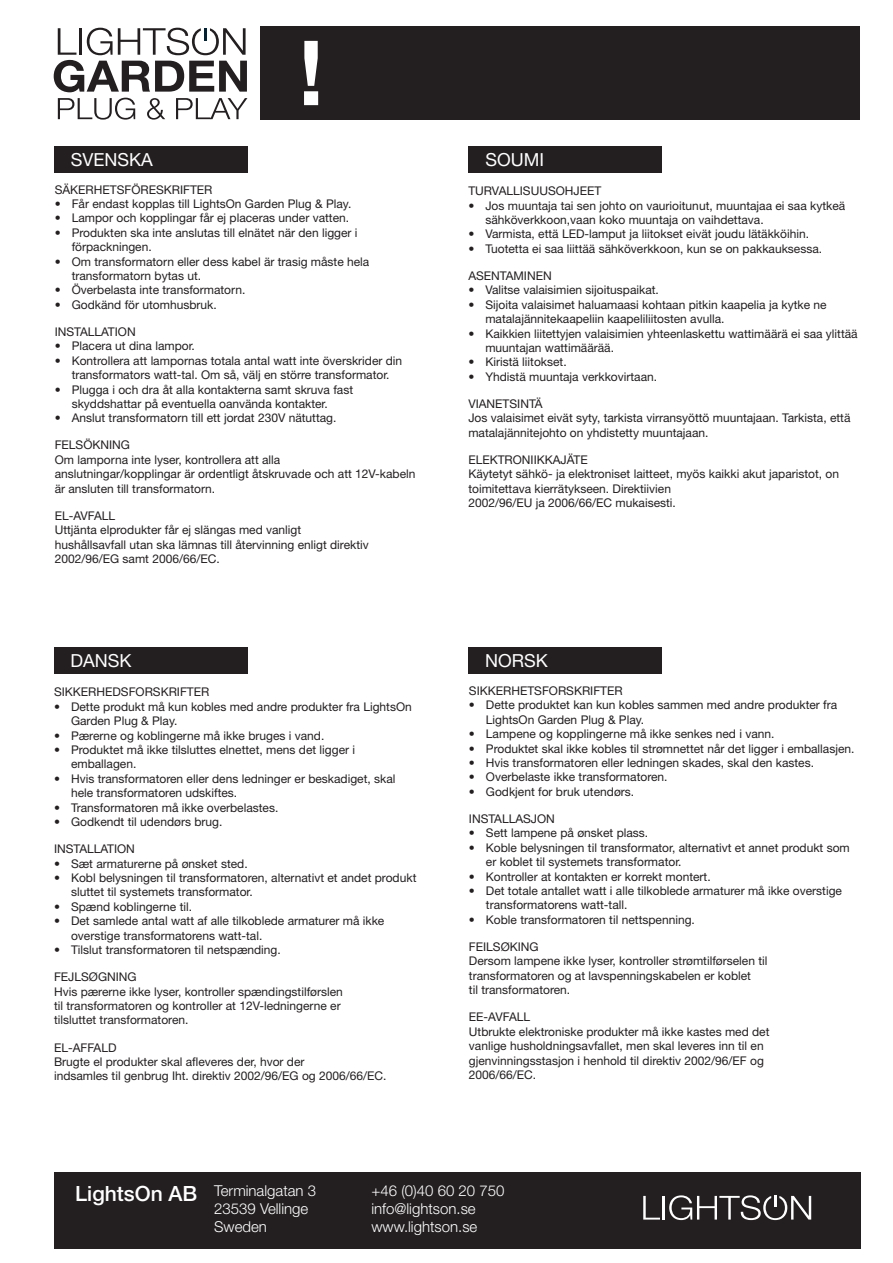
<style>
.page{position:relative;width:893px;height:1263px;background:#fff}
.page>*{position:absolute;margin:0;border:0;box-sizing:border-box;transform-origin:0 0}
.t1{font:700 90px "Helvetica Neue LT Std";color:#fff}
.t2{font:18px "Helvetica Neue LT Std";color:#fff}
.t3{font:300 15px/18px "Helvetica Neue LT Std";color:#fff}
.t4{font:12px/14.4px "Helvetica Neue LT Std";color:#231f20}
.s1{font-weight:500;font-size:21px}
</style>
<div class="page">
<div style="left:468px;top:146px;width:193px;height:27px;background:#231f20"></div>
<div style="left:54px;top:648px;width:194px;height:26px;background:#231f20"></div>
<div style="left:261px;top:26px;width:599px;height:94px;background:#231f20"></div>
<div style="left:54px;top:146px;width:193px;height:27px;background:#231f20"></div>
<div style="left:468px;top:648px;width:194px;height:26px;background:#231f20"></div>
<div style="left:54px;top:1172px;width:806px;height:77px;background:#231f20"></div>
<svg style="left:643px;top:1196px;width:17px;height:23px"></svg>
<hr style="left:663px;top:1196px;width:2px;height:23px;background:#fff">
<svg style="left:669px;top:1195px;width:142px;height:25px"></svg>
<svg style="left:58px;top:98px;width:189px;height:22px"></svg>
<svg style="left:54px;top:28px;width:193px;height:64px"></svg>
<h1 class="t1" style="left:299px;top:17px;width:27px">!</h1>
<h2 class="t2" style="left:71px;top:149px;width:83px">SVENSKA</h2>
<p class="t4" style="left:55px;top:182px;width:159px">SÄKERHETSFÖRESKRIFTER</p>
<p class="t4" style="left:55px;top:196px;width:298px">• Får endast kopplas till LightsOn Garden Plug &amp; Play.</p>
<p class="t4" style="left:55px;top:211px;width:296px">• Lampor och kopplingar får ej placeras under vatten.</p>
<p class="t4" style="left:72px;top:225px;width:287px;text-indent:-17px">• Produkten ska inte anslutas till elnätet när den ligger i förpackningen.</p>
<p class="t4" style="left:72px;top:254px;width:299px;text-indent:-17px">• Om transformatorn eller dess kabel är trasig måste hela transformatorn bytas ut.</p>
<p class="t4" style="left:55px;top:283px;width:192px">• Överbelasta inte transformatorn.</p>
<p class="t4" style="left:55px;top:297px;width:163px">• Godkänd för utomhusbruk.</p>
<p class="t4" style="left:55px;top:324px;width:82px">INSTALLATION</p>
<p class="t4" style="left:55px;top:339px;width:142px">• Placera ut dina lampor.</p>
<p class="t4" style="left:55px;top:353px;width:349px;text-align:center">• Kontrollera att lampornas totala antal watt inte överskrider din transformators watt-tal. Om så, välj en större transformator.</p>
<p class="t4" style="left:72px;top:382px;width:283px;text-indent:-17px">• Plugga i och dra åt alla kontakterna samt skruva fast skyddshattar på eventuella oanvända kontakter.</p>
<p class="t4" style="left:55px;top:411px;width:283px">• Anslut transformatorn till ett jordat 230V nätuttag.</p>
<p class="t4" style="left:55px;top:438px;width:362px">FELSÖKNING<br>Om lamporna inte lyser, kontrollera att alla<br>anslutningar/kopplingar är ordentligt åtskruvade och att 12V-kabeln är ansluten till transformatorn.</p>
<p class="t4" style="left:55px;top:508px;width:316px">EL-AVFALL<br>Uttjänta elprodukter får ej slängas med vanligt hushållsavfall utan ska lämnas till återvinning enligt direktiv 2002/96/EG samt 2006/66/EC.</p>
<h2 class="t2" style="left:70px;top:650px;width:63px">DANSK</h2>
<p class="t4" style="left:54px;top:685px;width:157px">SIKKERHEDSFORSKRIFTER</p>
<p class="t4" style="left:71px;top:699px;width:342px;text-indent:-17px">• Dette produkt må kun kobles med andre produkter fra LightsOn<br>Garden Plug &amp; Play.</p>
<p class="t4" style="left:54px;top:728px;width:272px">• Pærerne og koblingerne må ikke bruges i vand.</p>
<p class="t4" style="left:71px;top:742px;width:286px;text-indent:-17px">• Produktet må ikke tilsluttes elnettet, mens det ligger i emballagen.</p>
<p class="t4" style="left:71px;top:771px;width:326px;text-indent:-17px">• Hvis transformatoren eller dens ledninger er beskadiget, skal hele transformatoren udskiftes.</p>
<p class="t4" style="left:54px;top:800px;width:226px">• Transformatoren må ikke overbelastes.</p>
<p class="t4" style="left:54px;top:814px;width:170px">• Godkendt til udendørs brug.</p>
<p class="t4" style="left:54px;top:841px;width:82px">INSTALLATION</p>
<p class="t4" style="left:54px;top:856px;width:195px">• Sæt armaturerne på ønsket sted.</p>
<p class="t4" style="left:71px;top:870px;width:347px;text-indent:-17px">• Kobl belysningen til transformatoren, alternativt et andet produkt sluttet til systemets transformator.</p>
<p class="t4" style="left:54px;top:899px;width:140px">• Spænd koblingerne til.</p>
<p class="t4" style="left:71px;top:913px;width:315px;text-indent:-17px">• Det samlede antal watt af alle tilkoblede armaturer må ikke overstige transformatorens watt-tal.</p>
<p class="t4" style="left:54px;top:942px;width:228px">• Tilslut transformatoren til netspænding.</p>
<p class="t4" style="left:54px;top:969px;width:290px">FEJLSØGNING<br>Hvis pærerne ikke lyser, kontroller spændingstilførslen til transformatoren og kontroller at 12V-ledningerne er tilsluttet transformatoren.</p>
<p class="t4" style="left:54px;top:1040px;width:334px">EL-AFFALD<br>Brugte el produkter skal afleveres der, hvor der<br>indsamles til genbrug Iht. direktiv 2002/96/EG og 2006/66/EC.</p>
<h2 class="t2" style="left:485px;top:149px;width:60px">SOUMI</h2>
<p class="t4" style="left:468px;top:183px;width:135px">TURVALLISUUSOHJEET</p>
<p class="t4" style="left:485px;top:198px;width:361px;text-indent:-17px">• Jos muuntaja tai sen johto on vaurioitunut, muuntajaa ei saa kytkeä sähköverkkoon,vaan koko muuntaja on vaihdettava.</p>
<p class="t4" style="left:468px;top:227px;width:342px">• Varmista, että LED-lamput ja liitokset eivät joudu lätäkköihin.</p>
<p class="t4" style="left:468px;top:241px;width:355px">• Tuotetta ei saa liittää sähköverkkoon, kun se on pakkauksessa.</p>
<p class="t4" style="left:468px;top:268px;width:85px">ASENTAMINEN</p>
<p class="t4" style="left:468px;top:283px;width:192px">• Valitse valaisimien sijoituspaikat.</p>
<p class="t4" style="left:485px;top:297px;width:343px;text-indent:-17px">• Sijoita valaisimet haluamaasi kohtaan pitkin kaapelia ja kytke ne matalajännitekaapeliin kaapeliliitosten avulla.</p>
<p class="t4" style="left:485px;top:326px;width:374px;text-indent:-17px">• Kaikkien liitettyjen valaisimien yhteenlaskettu wattimäärä ei saa ylittää muuntajan wattimäärää.</p>
<p class="t4" style="left:468px;top:355px;width:100px">• Kiristä liitokset.</p>
<p class="t4" style="left:468px;top:369px;width:190px">• Yhdistä muuntaja verkkovirtaan.</p>
<p class="t4" style="left:468px;top:396px;width:384px">VIANETSINTÄ<br>Jos valaisimet eivät syty, tarkista virransyöttö muuntajaan. Tarkista, että matalajännitejohto on yhdistetty muuntajaan.</p>
<p class="t4" style="left:468px;top:452px;width:372px">ELEKTRONIIKKAJÄTE<br>Käytetyt sähkö- ja elektroniset laitteet, myös kaikki akut japaristot, on toimitettava kierrätykseen. Direktiivien<br>2002/96/EU ja 2006/66/EC mukaisesti.</p>
<h2 class="t2" style="left:485px;top:650px;width:64px">NORSK</h2>
<p class="t4" style="left:469px;top:683px;width:155px">SIKKERHETSFORSKRIFTER</p>
<p class="t4" style="left:486px;top:698px;width:353px;text-indent:-17px">• Dette produktet kan kun kobles sammen med andre produkter fra<br>LightsOn Garden Plug &amp; Play.</p>
<p class="t4" style="left:469px;top:727px;width:307px">• Lampene og kopplingerne må ikke senkes ned i vann.</p>
<p class="t4" style="left:469px;top:741px;width:387px">• Produktet skal ikke kobles til strømnettet når det ligger i emballasjen.</p>
<p class="t4" style="left:469px;top:755px;width:347px">• Hvis transformatoren eller ledningen skades, skal den kastes.</p>
<p class="t4" style="left:469px;top:770px;width:200px">• Overbelaste ikke transformatoren.</p>
<p class="t4" style="left:469px;top:784px;width:167px">• Godkjent for bruk utendørs.</p>
<p class="t4" style="left:469px;top:811px;width:88px">INSTALLASJON</p>
<p class="t4" style="left:469px;top:826px;width:181px">• Sett lampene på ønsket plass.</p>
<p class="t4" style="left:486px;top:840px;width:365px;text-indent:-17px">• Koble belysningen til transformator, alternativt et annet produkt som er koblet til systemets transformator.</p>
<p class="t4" style="left:469px;top:869px;width:243px">• Kontroller at kontakten er korrekt montert.</p>
<p class="t4" style="left:486px;top:883px;width:358px;text-indent:-17px">• Det totale antallet watt i alle tilkoblede armaturer må ikke overstige transformatorens watt-tall.</p>
<p class="t4" style="left:469px;top:912px;width:227px">• Koble transformatoren til nettspenning.</p>
<p class="t4" style="left:469px;top:939px;width:300px">FEILSØKING<br>Dersom lampene ikke lyser, kontroller strømtilførselen til transformatoren og at lavspenningskabelen er koblet<br>til transformatoren.</p>
<p class="t4" style="left:469px;top:1010px;width:302px">EE-AVFALL<br>Utbrukte elektroniske produkter må ikke kastes med det vanlige husholdningsavfallet, men skal leveres inn til en gjenvinningsstasjon i henhold til direktiv 2002/96/EF og 2006/66/EC.</p>
<p class="t3" style="left:214px;top:1182px;width:103px;text-indent:-139px"><span class="s1">LightsOn AB</span> Terminalgatan 3<br>23539 Vellinge<br>Sweden</p>
<p class="t3" style="left:371px;top:1182px;width:134px">+46 (0)40 60 20 750 info@lightson.se www.lightson.se</p>
</div>
